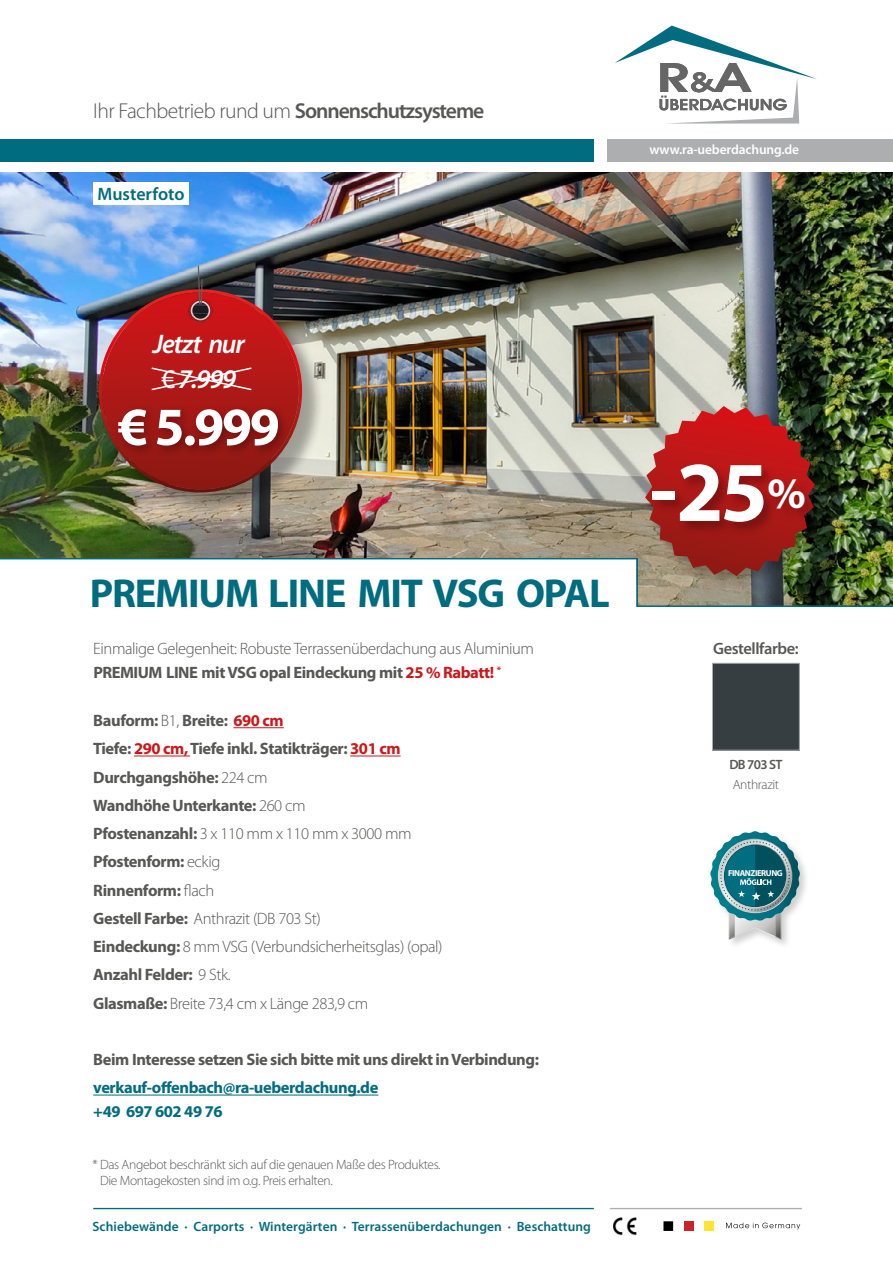
<style>
.page{position:relative;width:893px;height:1263px;background:#fff}
.page>*{position:absolute;margin:0;border:0;box-sizing:border-box;transform-origin:0 0}
.t1{font:700 85.8px "Myriad Pro";color:#fff}
.t2{font:700 54px "Myriad Pro";color:#fff}
.t3{font:700 40.5px "Myriad Pro";letter-spacing:-.03em;color:#006c7f}
.t4{font:italic 600 27px "Myriad Pro";letter-spacing:-.04em;color:#fff}
.t5{font:300 21.6px "Myriad Pro";letter-spacing:-.025em;color:#575756}
.t6{font:600 18px "Myriad Pro";color:#006c7f}
.t7{font:700 16.5px/28.2px "Myriad Pro";letter-spacing:-.025em;color:#575756}
.t8{font:300 16.5px/24px "Myriad Pro";letter-spacing:-.025em;color:#575756}
.t9{font:700 16.5px "Myriad Pro";letter-spacing:-.025em;color:#036d7f}
.t10{font:700 16.5px "Myriad Pro";letter-spacing:-.025em;color:#006c7f}
.t11{font:600 16.5px "Myriad Pro";letter-spacing:-.025em;color:#575756}
.t12{font:300 13.5px/16.2px "Myriad Pro";letter-spacing:-.025em;color:#575756}
.t13{font:600 13.5px "Myriad Pro";letter-spacing:.005em;color:#006c7f}
.t14{font:600 13.5px "Myriad Pro";letter-spacing:-.01em;color:#fff}
.t15{font:600 13.5px "Myriad Pro";letter-spacing:-.05em;color:#575756}
.t16{font:700 8.7px "Myriad Pro";letter-spacing:-.05em;color:#fff}
.s1{font-weight:600}
.s2{font-weight:400;font-style:normal}
.s3{font-weight:700}
.s4{font-weight:700;color:#cc171a}
.s5{font-weight:300}
.s6{color:#cd1719}
.s7{font-size:43.5px}
</style>
<div class="page">
<hr style="left:233px;top:727px;width:51px;height:1px;background:#cd1719">
<hr style="left:134px;top:755px;width:56px;height:1px;background:#cd1719">
<hr style="left:350px;top:755px;width:51px;height:1px;background:#cd1719">
<hr style="left:93px;top:1095px;width:285px;height:1px;background:#036d7f">
<img style="left:0;top:172px;width:893px;height:385px">
<svg style="left:0;top:557px;width:893px;height:50px"></svg>
<svg style="left:615px;top:26px;width:202px;height:98px"></svg>
<div style="left:0;top:139px;width:594px;height:23px;background:#006c7f"></div>
<div style="left:607px;top:139px;width:286px;height:23px;background:#adaeb0"></div>
<div style="left:643px;top:404px;width:186px;height:186px;background:#000;opacity:.28"></div>
<img style="left:645px;top:406px;width:170px;height:170px">
<div style="left:650px;top:463px;width:169px;height:73px;background:#000;opacity:.28"></div>
<svg style="left:663px;top:1221px;width:137px;height:10px"></svg>
<img style="left:613px;top:1217px;width:24px;height:19px">
<hr style="left:93px;top:1208px;width:501px;height:1px;background:#006c7f">
<hr style="left:610px;top:1208px;width:192px;height:1px;background:#adaeb0">
<div style="left:93px;top:182px;width:96px;height:22px;background:#fff"></div>
<div style="left:101px;top:269px;width:223px;height:245px;background:#000;opacity:.32"></div>
<img style="left:99px;top:289px;width:203px;height:203px">
<img style="left:102px;top:172px;width:197px;height:317px">
<div style="left:714px;top:665px;width:83px;height:83px;background:#363e41"></div>
<div style="left:712px;top:663px;width:87px;height:87px;border:1px solid #adaeb0"></div>
<div style="left:709px;top:829px;width:102px;height:121px;background:#000;opacity:.19"></div>
<svg style="left:710px;top:831px;width:90px;height:109px"></svg>
<h3 class="t5" style="left:93px;top:98px;width:393px">Ihr Fachbetrieb rund um <span class="s1">Sonnenschutzsysteme</span></h3>
<p class="t6" style="left:97px;top:182px;width:89px">Musterfoto</p>
<p class="t14" style="left:649px;top:141px;width:151px">www.ra-ueberdachung.de</p>
<h3 class="t4" style="left:153px;top:326px;width:94px">Jetzt nur</h3>
<h3 class="t4" style="left:162px;top:362px;width:76px"><span class="s2">€</span> 7.999</h3>
<h2 class="t2" style="left:118px;top:392px;width:163px">€ 5.999</h2>
<h3 class="t3" style="left:90px;top:566px;width:522px">PREMIUM LINE MIT VSG OPAL</h3>
<p class="t8" style="left:93px;top:636px;width:442px">Einmalige Gelegenheit: Robuste Terrassenüberdachung aus Aluminium<br><span class="s3">PREMIUM LINE mit VSG opal Eindeckung mit</span> <span class="s4">25 % Rabatt!</span> <sup>*</sup></p>
<p class="t7" style="left:93px;top:706px;width:351px">Bauform: <span class="s5">B1,</span> Breite: <span class="s6">690 cm<br></span>Tiefe: <span class="s6">290 cm,</span> Tiefe inkl. Statikträger: <span class="s6">301 cm<br></span>Durchgangshöhe: <span class="s5">224 cm<br></span>Wandhöhe Unterkante: <span class="s5">260 cm<br></span>Pfostenanzahl: <span class="s5">3 x 110 mm x 110 mm x 3000 mm<br></span>Pfostenform: <span class="s5">eckig<br></span>Rinnenform: <span class="s5">flach<br></span>Gestell Farbe: <span class="s5">Anthrazit (DB 703 St)<br></span>Eindeckung: <span class="s5">8 mm VSG (Verbundsicherheitsglas) (opal)<br></span>Anzahl Felder: <span class="s5">9 Stk.<br></span>Glasmaße: <span class="s5">Breite 73,4 cm x Länge 283,9 cm</span></p>
<p class="t7" style="left:93px;top:1045px;width:447px">Beim Interesse setzen Sie sich bitte mit uns direkt in Verbindung:</p>
<p class="t9" style="left:93px;top:1077px;width:287px">verkauf-offenbach@ra-ueberdachung.de</p>
<p class="t10" style="left:93px;top:1101px;width:131px">+49 697 602 49 76</p>
<p class="t12" style="left:100px;top:1156px;width:342px;text-indent:-8px">* Das Angebot beschränkt sich auf die genauen Maße des Produktes.<br>Die Montagekosten sind im o.g. Preis erhalten.</p>
<p class="t13" style="left:92px;top:1218px;width:500px">Schiebewände · Carports · Wintergärten · Terrassenüberdachungen · Beschattung</p>
<h1 class="t1" style="left:650px;top:436px;width:157px">-25<span class="s7">%</span></h1>
<p class="t11" style="left:713px;top:638px;width:87px">Gestellfarbe:</p>
<p class="t15" style="left:729px;top:756px;width:54px">DB 703 ST</p>
<p class="t12" style="left:733px;top:776px;width:48px">Anthrazit</p>
<p class="t16" style="left:728px;top:867px;width:56px">FINANZIERUNG</p>
</div>
